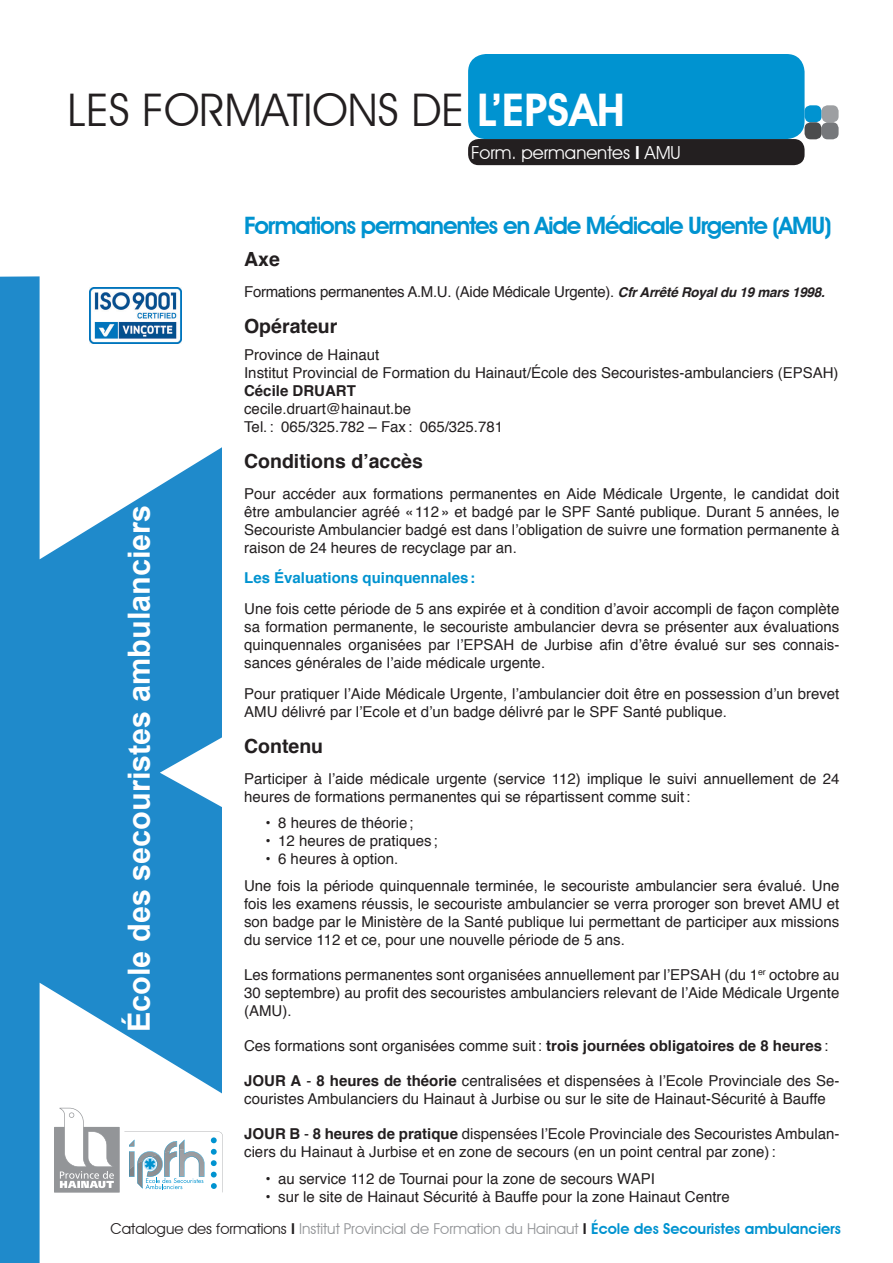
<style>
.page{position:relative;width:893px;height:1263px;background:#fff}
.page>*{position:absolute;margin:0;border:0;box-sizing:border-box;transform-origin:0 0}
.t1{font:45px "Avant Garde IT Cby BT";color:#231f20}
.t2{font:700 30.6px "Arial";color:#fff}
.t3{font:600 24px "Avant Garde IT Cby BT";letter-spacing:-.05em;color:#0093d0}
.t4{font:700 19.5px "Helvetica";color:#231f20}
.t5{font:18px "Avant Garde IT Cby BT";color:#fff}
.t6{font:15px/18px "Helvetica";color:#231f20}
.t7{font:15px "Avant Garde IT Cby BT";color:#939598}
.t8{font:15px "Helvetica";letter-spacing:-.02em;color:#231f20}
.t9{font:700 15px "Helvetica";color:#0093d0}
.t10{font:700 15px "Helvetica";color:#231f20}
.s1{font-weight:600;color:#fff}
.s2{font-weight:600}
.s3{font-weight:700;font-style:italic;font-size:13.5px}
.s4{font-weight:700}
.s5{color:#231f20}
.s6{font-weight:600;color:#231f20}
.s7{font-weight:600;color:#0093d0}
</style>
<div class="page">
<svg style="left:0;top:276px;width:221px;height:987px;fill:#1f8acb"></svg>
<div style="left:468px;top:54px;width:337px;height:85px;background:#0093d0;border-radius:18px"></div>
<div style="left:468px;top:139px;width:337px;height:26px;background:#231f20;border-radius:11px"></div>
<div style="left:805px;top:105px;width:17px;height:17px;background:#0093d0;border-radius:6px"></div>
<div style="left:822px;top:105px;width:17px;height:17px;background:#9d9fa2;border-radius:6px"></div>
<div style="left:822px;top:122px;width:17px;height:17px;background:#76787b;border-radius:6px"></div>
<div style="left:805px;top:122px;width:17px;height:17px;background:#4b4c4d;border-radius:6px"></div>
<div style="left:54px;top:1127px;width:66px;height:65px;background:#939598"></div>
<svg style="left:60px;top:1108px;width:54px;height:80px"></svg>
<svg style="left:124px;top:1131px;width:99px;height:61px"></svg>
<img style="left:89px;top:287px;width:92px;height:57px">
<h1 class="t1" style="left:68px;top:82px;width:559px">LES FORMATIONS DE <span class="s1">L’EPSAH</span></h1>
<p class="t5" style="left:471px;top:141px;width:211px">Form. permanentes <span class="s2">I</span> AMU</p>
<h2 class="t2" style="left:119px;top:1032px;width:529px;rotate:-90deg">École des secouristes ambulanciers</h2>
<h3 class="t3" style="left:244px;top:211px;width:589px">Formations permanentes en Aide Médicale Urgente (AMU)</h3>
<h3 class="t4" style="left:244px;top:244px;width:37px">Axe</h3>
<p class="t8" style="left:244px;top:280px;width:582px">Formations permanentes A.M.U. (Aide Médicale Urgente). <span class="s3">Cfr Arrêté Royal du 19 mars 1998.</span></p>
<h3 class="t4" style="left:244px;top:311px;width:95px">Opérateur</h3>
<p class="t6" style="left:244px;top:346px;width:596px">Province de Hainaut<br>Institut Provincial de Formation du Hainaut/École des Secouristes-ambulanciers (EPSAH)</p>
<p class="t10" style="left:244px;top:378px;width:113px">Cécile DRUART</p>
<p class="t6" style="left:244px;top:400px;width:260px">cecile.druart@hainaut.be<br>Tel.: 065/325.782 – Fax: 065/325.781</p>
<h3 class="t4" style="left:244px;top:445px;width:180px">Conditions d’accès</h3>
<p class="t6" style="left:244px;top:485px;width:597px;text-align:justify">Pour accéder aux formations permanentes en Aide Médicale Urgente, le candidat doit être ambulancier agréé «112» et badgé par le SPF Santé publique. Durant 5 années, le Secouriste Ambulancier badgé est dans l’obligation de suivre une formation permanente à raison de 24 heures de recyclage par an.</p>
<p class="t9" style="left:244px;top:566px;width:233px">Les Évaluations quinquennales:</p>
<p class="t6" style="left:244px;top:600px;width:597px;text-align:justify">Une fois cette période de 5 ans expirée et à condition d’avoir accompli de façon complète sa formation permanente, le secouriste ambulancier devra se présenter aux évaluations quinquennales organisées par l’EPSAH de Jurbise afin d’être évalué sur ses connais&shy;sances générales de l’aide médicale urgente.</p>
<p class="t6" style="left:244px;top:685px;width:597px">Pour pratiquer l’Aide Médicale Urgente, l’ambulancier doit être en possession d’un brevet<br>AMU délivré par l’Ecole et d’un badge délivré par le SPF Santé publique.</p>
<h3 class="t4" style="left:244px;top:730px;width:81px">Contenu</h3>
<p class="t6" style="left:244px;top:770px;width:597px">Participer à l’aide médicale urgente (service 112) implique le suivi annuellement de 24 heures de formations permanentes qui se répartissent comme suit:</p>
<p class="t6" style="left:265px;top:815px;width:150px">• 8 heures de théorie;</p>
<p class="t6" style="left:265px;top:833px;width:174px">• 12 heures de pratiques ;</p>
<p class="t6" style="left:244px;top:846px;width:597px;line-height:26.5px;text-indent:21px">• 6 heures à option.<br>Une fois la période quinquennale terminée, le secouriste ambulancier sera évalué. Une</p>
<p class="t6" style="left:244px;top:895px;width:597px;text-align:justify">fois les examens réussis, le secouriste ambulancier se verra proroger son brevet AMU et son badge par le Ministère de la Santé publique lui permettant de participer aux missions du service 112 et ce, pour une nouvelle période de 5 ans.</p>
<p class="t6" style="left:244px;top:966px;width:597px;text-align:justify">Les formations permanentes sont organisées annuellement par l’EPSAH (du 1<sup>er</sup> octobre au 30 septembre) au profit des secouristes ambulanciers relevant de l’Aide Médicale Urgente (AMU).</p>
<p class="t6" style="left:244px;top:1037px;width:585px">Ces formations sont organisées comme suit: <span class="s4">trois journées obligatoires de 8 heures</span>:</p>
<p class="t6" style="left:244px;top:1072px;width:597px"><span class="s4">JOUR A</span> - <span class="s4">8 heures de théorie</span> centralisées et dispensées à l’Ecole Provinciale des Se&shy;couristes Ambulanciers du Hainaut à Jurbise ou sur le site de Hainaut-Sécurité à Bauffe</p>
<p class="t6" style="left:244px;top:1125px;width:597px"><span class="s4">JOUR B</span> - <span class="s4">8 heures de pratique</span> dispensées l’Ecole Provinciale des Secouristes Ambulan&shy;ciers du Hainaut à Jurbise et en zone de secours (en un point central par zone):</p>
<p class="t6" style="left:265px;top:1170px;width:391px">• au service 112 de Tournai pour la zone de secours WAPI</p>
<p class="t6" style="left:265px;top:1188px;width:466px">• sur le site de Hainaut Sécurité à Bauffe pour la zone Hainaut Centre</p>
<p class="t7" style="left:111px;top:1219px;width:732px"><span class="s5">Catalogue des formations</span> <span class="s6">I</span> Institut Provincial de Formation du Hainaut <span class="s6">I</span> <span class="s7">École des Secouristes ambulanciers</span></p>
</div>
